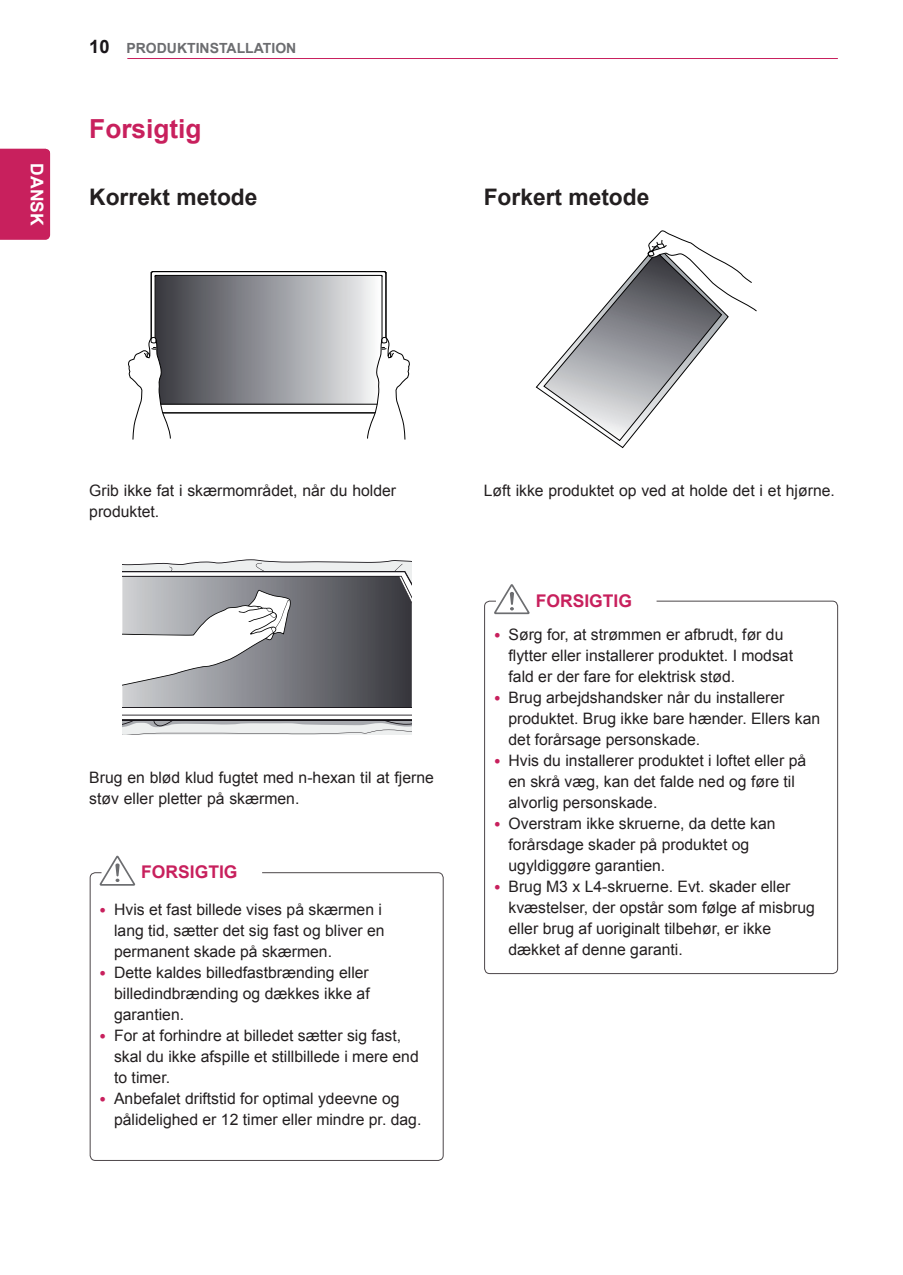
<style>
.page{position:relative;width:903px;height:1275px;background:#fff}
.page>*{position:absolute;margin:0;border:0;box-sizing:border-box;transform-origin:0 0}
.Title-1{font:700 26.25px "Arial";color:#c8205d}
.Title-2{font:700 22.75px "Arial";color:#231f20}
.t1{font:700 21px "Arial";color:#fff}
.t2{font:700 18.38px "Arial";color:#1a161a}
.Title-note{font:700 17.5px "Arial";color:#c8205d}
.t3{font:700 17.5px "Arial";color:#fff}
.Body-Bullet{font:15.75px/21px "Arial";color:#231f20}
.body_main{font:15.75px/21px "Arial";color:#231f20}
.t4{font:700 14px "Arial";color:#6c6d70}
</style>
<div class="page">
<hr style="left:127px;top:58px;width:711px;height:1px;background:#c8205d">
<div style="left:0;top:149px;width:50px;height:91px;background:#c8205d"></div>
<div style="left:484px;top:601px;width:354px;height:373px;border:1px solid #4c4649;border-radius:5px"></div>
<div style="left:90px;top:872px;width:354px;height:289px;border:1px solid #4c4649;border-radius:5px"></div>
<svg style="left:494px;top:584px;width:36px;height:30px"></svg>
<svg style="left:100px;top:856px;width:35px;height:30px"></svg>
<svg style="left:536px;top:230px;width:221px;height:218px"></svg>
<svg style="left:128px;top:271px;width:282px;height:169px"></svg>
<svg style="left:163px;top:559px;width:249px;height:4px"></svg>
<svg style="left:122px;top:563px;width:290px;height:171px"></svg>
<p class="t3" style="left:49px;top:163px;width:64px;rotate:90deg">DANSK</p>
<h3 class="t1" style="left:50px;top:172px;width:47px;rotate:90deg">DAN</h3>
<p class="t2" style="left:89px;top:34px;width:22px">10</p>
<p class="t4" style="left:126px;top:39px;width:171px">PRODUKTINSTALLATION</p>
<p class="Title-1" style="left:89px;top:111px;width:114px">Forsigtig</p>
<p class="Title-2" style="left:89px;top:182px;width:170px">Korrekt metode</p>
<p class="Title-2" style="left:484px;top:182px;width:167px">Forkert metode</p>
<p class="body_main" style="left:89px;top:480px;width:308px">Grib ikke fat i skærmområdet, når du holder</p>
<p class="body_main" style="left:484px;top:480px;width:353px">Løft ikke produktet op ved at holde det i et hjørne.</p>
<p class="body_main" style="left:89px;top:501px;width:72px">produktet.</p>
<p class="body_main" style="left:89px;top:767px;width:346px">Brug en blød klud fugtet med n-hexan til at fjerne støv eller pletter på skærmen.</p>
<p class="Title-note" style="left:141px;top:860px;width:98px">FORSIGTIG</p>
<p class="Body-Bullet" style="left:114px;top:899px;width:272px">Hvis et fast billede vises på skærmen i lang tid, sætter det sig fast og bliver en permanent skade på skærmen.</p>
<p class="Body-Bullet" style="left:114px;top:962px;width:257px;text-align:justify">Dette kaldes billedfastbrænding eller billedindbrænding og dækkes ikke af garantien.</p>
<p class="Body-Bullet" style="left:114px;top:1025px;width:306px">For at forhindre at billedet sætter sig fast, skal du ikke afspille et stillbillede i mere end to timer.</p>
<p class="Body-Bullet" style="left:114px;top:1088px;width:309px">Anbefalet driftstid for optimal ydeevne og pålidelighed er 12 timer eller mindre pr. dag.</p>
<p class="Title-note" style="left:536px;top:589px;width:98px">FORSIGTIG</p>
<p class="Body-Bullet" style="left:508px;top:624px;width:286px">Sørg for, at strømmen er afbrudt, før du flytter eller installerer produktet. I modsat fald er der fare for elektrisk stød.</p>
<p class="Body-Bullet" style="left:508px;top:687px;width:313px">Brug arbejdshandsker når du installerer produktet. Brug ikke bare hænder. Ellers kan det forårsage personskade.</p>
<p class="Body-Bullet" style="left:508px;top:750px;width:299px">Hvis du installerer produktet i loftet eller på en skrå væg, kan det falde ned og føre til alvorlig personskade.</p>
<p class="Body-Bullet" style="left:508px;top:813px;width:268px">Overstram ikke skruerne, da dette kan forårsdage skader på produktet og ugyldiggøre garantien.</p>
<p class="Body-Bullet" style="left:508px;top:876px;width:308px">Brug M3 x L4-skruerne. Evt. skader eller kvæstelser, der opstår som følge af misbrug eller brug af uoriginalt tilbehør, er ikke dækket af denne garanti.</p>
</div>
